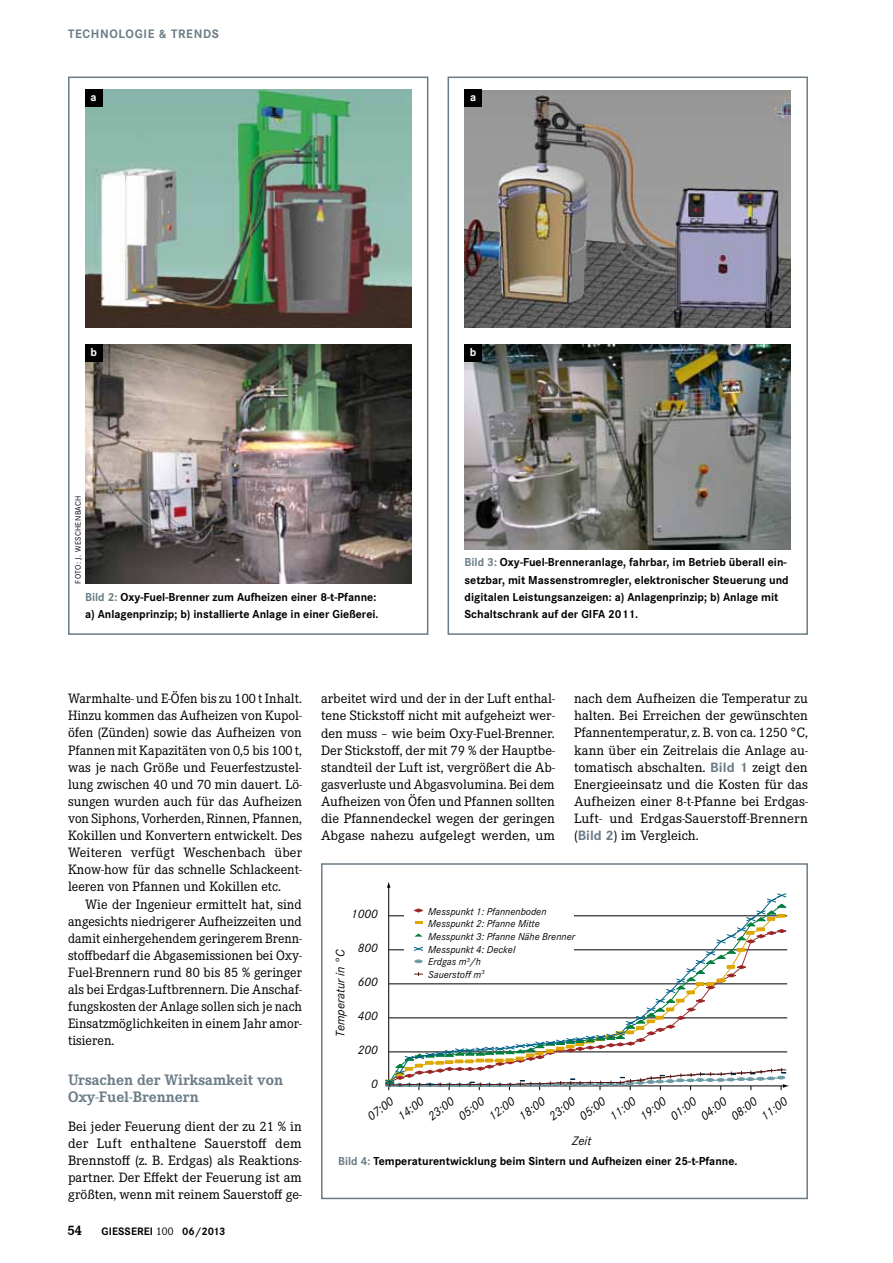
<style>
.page{position:relative;width:893px;height:1263px;background:#fff}
.page>*{position:absolute;margin:0;border:0;box-sizing:border-box;transform-origin:0 0}
.t1{font:700 15.75px/17.1px "Corporate E";color:#6a7c86}
.t2{font:700 14.25px "Corporate E";color:#000}
.t3{font:14.1px/17.1px "Corporate E";color:#000;text-align:justify}
.t4{font:italic 12.75px/19px "Corporate S";color:#000}
.t5{font:700 12.75px "Corporate S";letter-spacing:.055em;color:#6a7c86}
.t6{font:700 12px/17.1px "Corporate S";color:#000}
.t7{font:700 12px "Corporate S";color:#fff}
.t8{font:700 11.25px "Corporate S";letter-spacing:.01em;color:#000}
.t9{font:italic 10.5px/12.6px "Corporate S";color:#000}
.t10{font:8.25px "Corporate S";letter-spacing:.025em;color:#000}
.s1{color:#6a7c86}
.s2{font-family:"Corporate E";font-weight:400;font-size:11.55px}
.s3{font-family:"Corporate S";font-weight:700;color:#6a7c86}
</style>
<div class="page">
<div style="left:68px;top:77px;width:360px;height:558px;border:2px solid #6a7c86"></div>
<div style="left:448px;top:77px;width:360px;height:558px;border:2px solid #6a7c86"></div>
<img style="left:85px;top:89px;width:326px;height:238px">
<img style="left:465px;top:91px;width:326px;height:236px">
<img style="left:85px;top:344px;width:326px;height:239px">
<img style="left:465px;top:344px;width:326px;height:205px">
<div style="left:85px;top:89px;width:17px;height:17px;background:#000"></div>
<div style="left:465px;top:89px;width:17px;height:17px;background:#000"></div>
<div style="left:85px;top:344px;width:17px;height:17px;background:#000"></div>
<div style="left:465px;top:344px;width:17px;height:17px;background:#000"></div>
<svg style="left:385px;top:881px;width:404px;height:209px"></svg>
<div style="left:321px;top:863px;width:487px;height:336px;border:2px solid #6a7c86"></div>
<p class="t5" style="left:68px;top:27px;width:152px">TECHNOLOGIE &amp; TRENDS</p>
<p class="t7" style="left:91px;top:90px;width:8px">a</p>
<p class="t7" style="left:470px;top:90px;width:8px">a</p>
<p class="t7" style="left:90px;top:345px;width:8px">b</p>
<p class="t7" style="left:470px;top:345px;width:8px">b</p>
<p class="t10" style="left:74px;top:583px;width:88px;rotate:-90deg">FOTO: J. Weschenbach</p>
<p class="t6" style="left:85px;top:588px;width:295px"><span class="s1">Bild 2:</span> Oxy-Fuel-Brenner zum Aufheizen einer 8-t-Pfanne: a) Anlagenprinzip; b) installierte Anlage in einer Gießerei.</p>
<p class="t6" style="left:465px;top:554px;width:326px"><span class="s1">Bild 3:</span> Oxy-Fuel-Brenneranlage, fahrbar, im Betrieb überall ein&shy;setzbar, mit Massenstromregler, elektronischer Steuerung und digitalen Leistungsanzeigen: a) Anlagenprinzip; b) Anlage mit Schaltschrank auf der GI FA 2011.</p>
<p class="t3" style="left:68px;top:690px;width:236px">Warmhalte- und E-Öfen bis zu 100 t Inhalt.<br>Hinzu kommen das Aufheizen von Kupol&shy;öfen (Zünden) sowie das Aufheizen von Pfannen mit Kapazitäten von 0,5 bis 100 t, was je nach Größe und Feuerfestzustel&shy;lung zwischen 40 und 70 min dauert. Lö&shy;sungen wurden auch für das Aufheizen von Siphons, Vorherden, Rinnen, Pfannen, Kokillen und Konvertern entwickelt. Des Weiteren verfügt Weschenbach über Know-how für das schnelle Schlackeent&shy;leeren von Pfannen und Kokillen etc.</p>
<p class="t3" style="left:68px;top:895px;width:235px;text-indent:17px">Wie der Ingenieur ermittelt hat, sind angesichts niedrigerer Aufheizzeiten und damit einhergehendem geringerem Brenn&shy;stoffbedarf die Abgasemissionen bei Oxy-Fuel-Brennern rund 80 bis 85 % geringer als bei Erdgas-Luftbrennern. Die Anschaf&shy;fungskosten der Anlage sollen sich je nach Einsatzmöglichkeiten in einem Jahr amor&shy;tisieren.</p>
<p class="t1" style="left:68px;top:1071px;width:217px">Ursachen der Wirksamkeit von<br>Oxy-Fuel-Brennern</p>
<p class="t3" style="left:68px;top:1118px;width:235px">Bei jeder Feuerung dient der zu 21 % in der Luft enthaltene Sauerstoff dem Brennstoff (z. B. Erdgas) als Reaktions&shy;partner. Der Effekt der Feuerung ist am größten, wenn mit reinem Sauerstoff ge-</p>
<p class="t2" style="left:67px;top:1222px;width:16px">54</p>
<p class="t8" style="left:101px;top:1225px;width:125px">Giesserei <span class="s2">100</span> 06/2013</p>
<p class="t3" style="left:321px;top:690px;width:236px">arbeitet wird und der in der Luft enthal&shy;tene Stickstoff nicht mit aufgeheizt wer&shy;den muss – wie beim Oxy-Fuel-Brenner.<br>Der Stickstoff, der mit 79 % der Hauptbe&shy;standteil der Luft ist, vergrößert die Ab&shy;gasverluste und Abgasvolumina. Bei dem Aufheizen von Öfen und Pfannen sollten die Pfannendeckel wegen der geringen Abgase nahezu aufgelegt werden, um</p>
<p class="t3" style="left:574px;top:690px;width:236px">nach dem Aufheizen die Temperatur zu halten. Bei Erreichen der gewünschten Pfannentemperatur, z. B. von ca. 1250 °C, kann über ein Zeitrelais die Anlage au&shy;tomatisch abschalten. <span class="s3">Bild 1</span> zeigt den Energieeinsatz und die Kosten für das Aufheizen einer 8-t-Pfanne bei Erdgas-Luft- und Erdgas-Sauerstoff-Brennern (<span class="s3">Bild 2</span>) im Vergleich.</p>
<p class="t9" style="left:428px;top:905px;width:148px">Messpunkt 1: Pfannenboden<br>Messpunkt 2: Pfanne Mitte<br>Messpunkt 3: Pfanne Nähe Brenner<br>Messpunkt 4: Deckel<br>Erdgas m<sup>3</sup>/h<br>Sauerstoff m<sup>3</sup></p>
<p class="t4" style="left:351px;top:904px;width:28px">1000</p>
<p class="t4" style="left:358px;top:938px;width:21px">800</p>
<p class="t4" style="left:358px;top:972px;width:21px">600</p>
<p class="t4" style="left:358px;top:1006px;width:21px">400</p>
<p class="t4" style="left:358px;top:1040px;width:21px">200</p>
<p class="t4" style="left:371px;top:1074px;width:8px">0</p>
<p class="t4" style="left:363px;top:1111px;width:31px;rotate:-39deg">07:00</p>
<p class="t4" style="left:393px;top:1111px;width:31px;rotate:-39deg">14:00</p>
<p class="t4" style="left:424px;top:1111px;width:31px;rotate:-39deg">23:00</p>
<p class="t4" style="left:454px;top:1110px;width:31px;rotate:-39deg">05:00</p>
<p class="t4" style="left:484px;top:1110px;width:31px;rotate:-39deg">12:00</p>
<p class="t4" style="left:514px;top:1110px;width:31px;rotate:-39deg">18:00</p>
<p class="t4" style="left:545px;top:1110px;width:31px;rotate:-39deg">23:00</p>
<p class="t4" style="left:575px;top:1110px;width:31px;rotate:-39deg">05:00</p>
<p class="t4" style="left:605px;top:1110px;width:31px;rotate:-39deg">11:00</p>
<p class="t4" style="left:636px;top:1110px;width:31px;rotate:-39deg">19:00</p>
<p class="t4" style="left:666px;top:1110px;width:31px;rotate:-39deg">01:00</p>
<p class="t4" style="left:745px;top:1096px;width:31px;text-indent:-24px;rotate:-39deg">08:00<br>11:00</p>
<p class="t4" style="left:331px;top:1037px;width:89px;rotate:-90deg">Temperatur in °C</p>
<p class="t4" style="left:696px;top:1111px;width:31px;rotate:-39deg">04:00</p>
<p class="t4" style="left:572px;top:1131px;width:21px">Zeit</p>
<p class="t6" style="left:338px;top:1153px;width:401px"><span class="s1">Bild 4:</span> Temperaturentwicklung beim Sintern und Aufheizen einer 25-t-Pfanne.</p>
</div>
